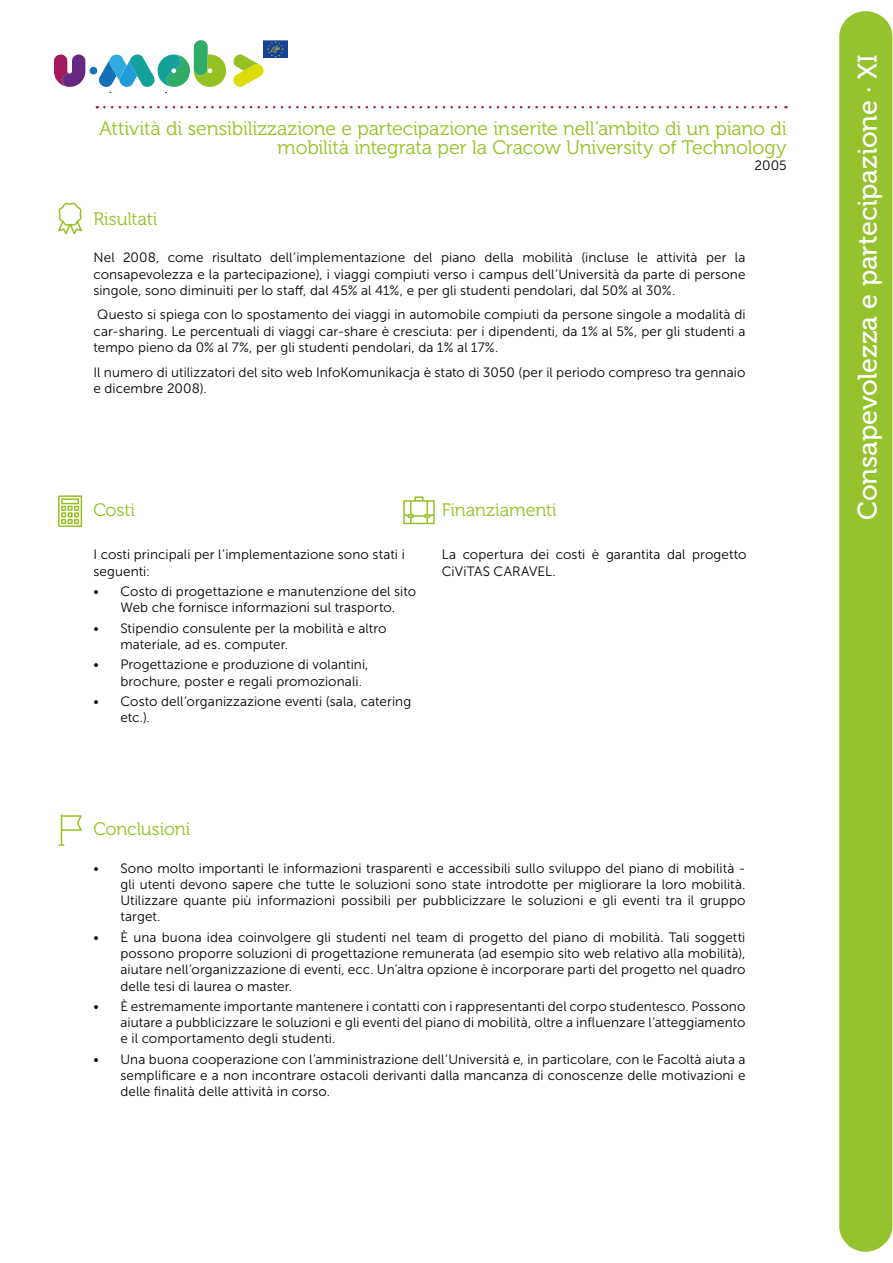
<style>
.page{position:relative;width:893px;height:1263px;background:#fff}
.page>*{position:absolute;margin:0;border:0;box-sizing:border-box;transform-origin:0 0}
.t1{font:27px "Museo 500";letter-spacing:-.005em;color:#fff}
.t2{font:19.5px/19.5px "Museo 300";letter-spacing:-.01em;color:#95c121;text-align:right}
.t3{font:18px "Museo 300";letter-spacing:-.01em;color:#95c121}
.t4{font:13.5px/16.2px "Museo Sans 300";letter-spacing:.005em;color:#000;text-align:justify}
</style>
<div class="page">
<div style="left:839px;top:11px;width:53px;height:1241px;background:#95c22d;border-radius:26px"></div>
<svg style="left:54px;top:54px;width:31px;height:33px"></svg>
<svg style="left:233px;top:54px;width:31px;height:33px"></svg>
<div style="left:90px;top:67px;width:7px;height:8px;background:#1571b7;border-radius:50%"></div>
<img style="left:263px;top:40px;width:25px;height:18px">
<svg style="left:99px;top:40px;width:128px;height:53px"></svg>
<svg style="left:104px;top:106px;width:682px;height:2px"></svg>
<svg style="left:58px;top:814px;width:24px;height:32px"></svg>
<svg style="left:58px;top:495px;width:24px;height:32px"></svg>
<svg style="left:58px;top:203px;width:24px;height:31px"></svg>
<svg style="left:403px;top:496px;width:32px;height:28px"></svg>
<h2 class="t2" style="left:99px;top:119px;width:689px">Attività di sensibilizzazione e partecipazione inserite nell’ambito di un piano di mobilità integrata per la Cracow University of Technology</h2>
<p class="t4" style="left:754px;top:158px;width:34px">2005</p>
<h3 class="t3" style="left:93px;top:209px;width:65px">Risultati</h3>
<p class="t4" style="left:93px;top:250px;width:654px">Nel 2008, come risultato dell’implementazione del piano della mobilità (incluse le attività per la consapevolezza e la partecipazione), i viaggi compiuti verso i campus dell’Università da parte di persone singole, sono diminuiti per lo staff, dal 45% al 41%, e per gli studenti pendolari, dal 50% al 30%.</p>
<p class="t4" style="left:93px;top:307px;width:654px">Questo si spiega con lo spostamento dei viaggi in automobile compiuti da persone singole a modalità di car-sharing. Le percentuali di viaggi car-share è cresciuta: per i dipendenti, da 1% al 5%, per gli studenti a tempo pieno da 0% al 7%, per gli studenti pendolari, da 1% al 17%.</p>
<p class="t4" style="left:93px;top:364px;width:653px">Il numero di utilizzatori del sito web InfoKomunikacja è stato di 3050 (per il periodo compreso tra gennaio e dicembre 2008).</p>
<h3 class="t3" style="left:93px;top:500px;width:43px">Costi</h3>
<h3 class="t3" style="left:442px;top:500px;width:117px">Finanziamenti</h3>
<p class="t4" style="left:93px;top:547px;width:313px">I costi principali per l’implementazione sono stati i seguenti:</p>
<p class="t4" style="left:93px;top:583px;width:324px;text-align:center">• Costo di progettazione e manutenzione del sito<br>Web che fornisce informazioni sul trasporto.</p>
<p class="t4" style="left:120px;top:620px;width:268px;text-indent:-27px">• Stipendio consulente per la mobilità e altro materiale, ad es. computer.</p>
<p class="t4" style="left:120px;top:657px;width:250px;text-indent:-27px">• Progettazione e produzione di volantini, brochure, poster e regali promozionali.</p>
<p class="t4" style="left:120px;top:693px;width:292px;text-indent:-27px">• Costo dell’organizzazione eventi (sala, catering etc.).</p>
<p class="t4" style="left:442px;top:547px;width:306px">La copertura dei costi è garantita dal progetto<br>CiViTAS CARAVEL.</p>
<h3 class="t3" style="left:93px;top:819px;width:98px">Conclusioni</h3>
<p class="t4" style="left:120px;top:860px;width:627px;text-indent:-27px">• Sono molto importanti le informazioni trasparenti e accessibili sullo sviluppo del piano di mobilità - gli utenti devono sapere che tutte le soluzioni sono state introdotte per migliorare la loro mobilità.<br>Utilizzare quante più informazioni possibili per pubblicizzare le soluzioni e gli eventi tra il gruppo target.</p>
<p class="t4" style="left:120px;top:929px;width:627px;text-indent:-27px">• È una buona idea coinvolgere gli studenti nel team di progetto del piano di mobilità. Tali soggetti possono proporre soluzioni di progettazione remunerata (ad esempio sito web relativo alla mobilità), aiutare nell’organizzazione di eventi, ecc. Un’altra opzione è incorporare parti del progetto nel quadro delle tesi di laurea o master.</p>
<p class="t4" style="left:120px;top:998px;width:626px;text-indent:-27px">• È estremamente importante mantenere i contatti con i rappresentanti del corpo studentesco. Possono aiutare a pubblicizzare le soluzioni e gli eventi del piano di mobilità, oltre a influenzare l’atteggiamento e il comportamento degli studenti.</p>
<p class="t4" style="left:120px;top:1051px;width:627px;text-indent:-27px">• Una buona cooperazione con l’amministrazione dell’Università e, in particolare, con le Facoltà aiuta a semplificare e a non incontrare ostacoli derivanti dalla mancanza di conoscenze delle motivazioni e delle finalità delle attività in corso.</p>
<h1 class="t1" style="left:853px;top:520px;width:467px;rotate:-90deg">Consapevolezza e partecipazione · XI</h1>
</div>
